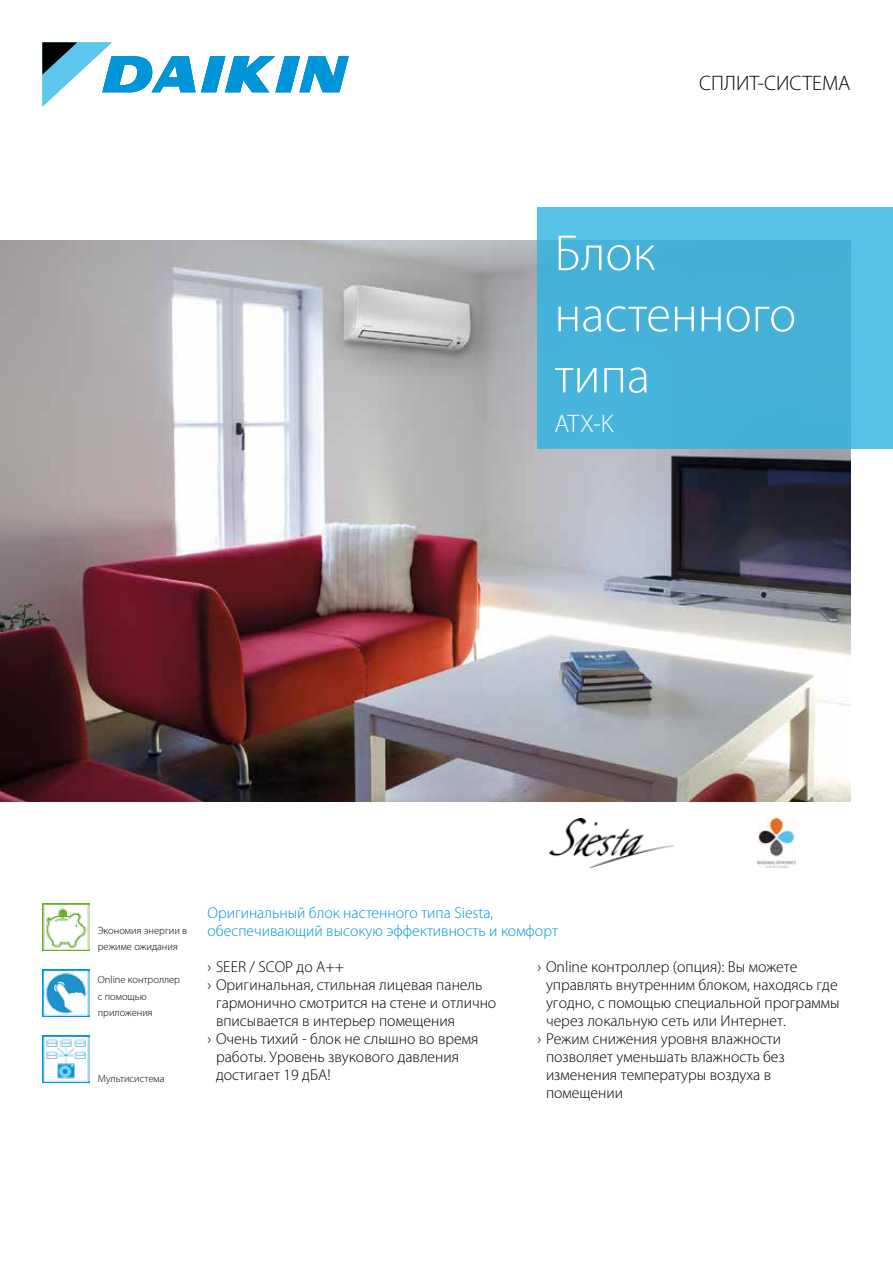
<style>
.page{position:relative;width:893px;height:1263px;background:#fff}
.page>*{position:absolute;margin:0;border:0;box-sizing:border-box;transform-origin:0 0}
.t1{font:300 51px/61.2px "Myriad Pro";color:#fff}
.t2{font:300 25.5px "Myriad Pro";color:#fff}
.t3{font:300 21px "Myriad Pro";color:#000}
.t4{font:300 15.75px "Myriad Pro";color:#000}
.t5{font:300 15.75px/18px "Myriad Pro";color:#0095d8}
.t6{font:300 10.5px/16.5px "Myriad Pro";color:#000}
</style>
<div class="page">
<svg style="left:43px;top:43px;width:306px;height:63px"></svg>
<img style="left:550px;top:818px;width:123px;height:50px">
<img style="left:757px;top:818px;width:39px;height:50px">
<img style="left:43px;top:1035px;width:46px;height:47px">
<img style="left:43px;top:969px;width:46px;height:47px">
<img style="left:43px;top:903px;width:46px;height:47px">
<img style="left:0;top:241px;width:850px;height:561px">
<svg style="left:537px;top:208px;width:356px;height:241px;background:#49b5dc"></svg>
<h3 class="t3" style="left:699px;top:71px;width:153px">СПЛИТ-СИСТЕМА</h3>
<h1 class="t1" style="left:554px;top:223px;width:243px">Блок настенного типа</h1>
<h2 class="t2" style="left:554px;top:409px;width:61px">ATX-K</h2>
<p class="t6" style="left:98px;top:922px;width:91px">Экономия энергии в режиме ожидания</p>
<p class="t6" style="left:98px;top:971px;width:84px">Online контроллер с помощью приложения</p>
<p class="t6" style="left:98px;top:1070px;width:68px">Мультисистема</p>
<p class="t5" style="left:207px;top:904px;width:352px">Оригинальный блок настенного типа Siesta, обеспечивающий высокую эффективность и комфорт</p>
<p class="t4" style="left:207px;top:958px;width:138px">› SEER / SCOP до A++</p>
<p class="t4" style="left:207px;top:976px;width:276px">› Оригинальная, стильная лицевая панель</p>
<p class="t4" style="left:216px;top:994px;width:282px">гармонично смотрится на стене и отлично</p>
<p class="t4" style="left:216px;top:1012px;width:241px">вписывается в интерьер помещения</p>
<p class="t4" style="left:207px;top:1030px;width:272px">› Очень тихий - блок не слышно во время</p>
<p class="t4" style="left:216px;top:1048px;width:245px">работы. Уровень звукового давления</p>
<p class="t4" style="left:216px;top:1066px;width:116px">достигает 19 дБA!</p>
<p class="t4" style="left:537px;top:958px;width:262px">› Online контроллер (опция): Вы можете</p>
<p class="t4" style="left:546px;top:976px;width:293px">управлять внутренним блоком, находясь где</p>
<p class="t4" style="left:546px;top:994px;width:295px">угодно, с помощью специальной программы</p>
<p class="t4" style="left:546px;top:1012px;width:241px">через локальную сеть или Интернет.</p>
<p class="t4" style="left:537px;top:1030px;width:245px">› Режим снижения уровня влажности</p>
<p class="t4" style="left:546px;top:1048px;width:240px">позволяет уменьшать влажность без</p>
<p class="t4" style="left:546px;top:1066px;width:227px">изменения температуры воздуха в</p>
<p class="t4" style="left:546px;top:1084px;width:79px">помещении</p>
</div>
